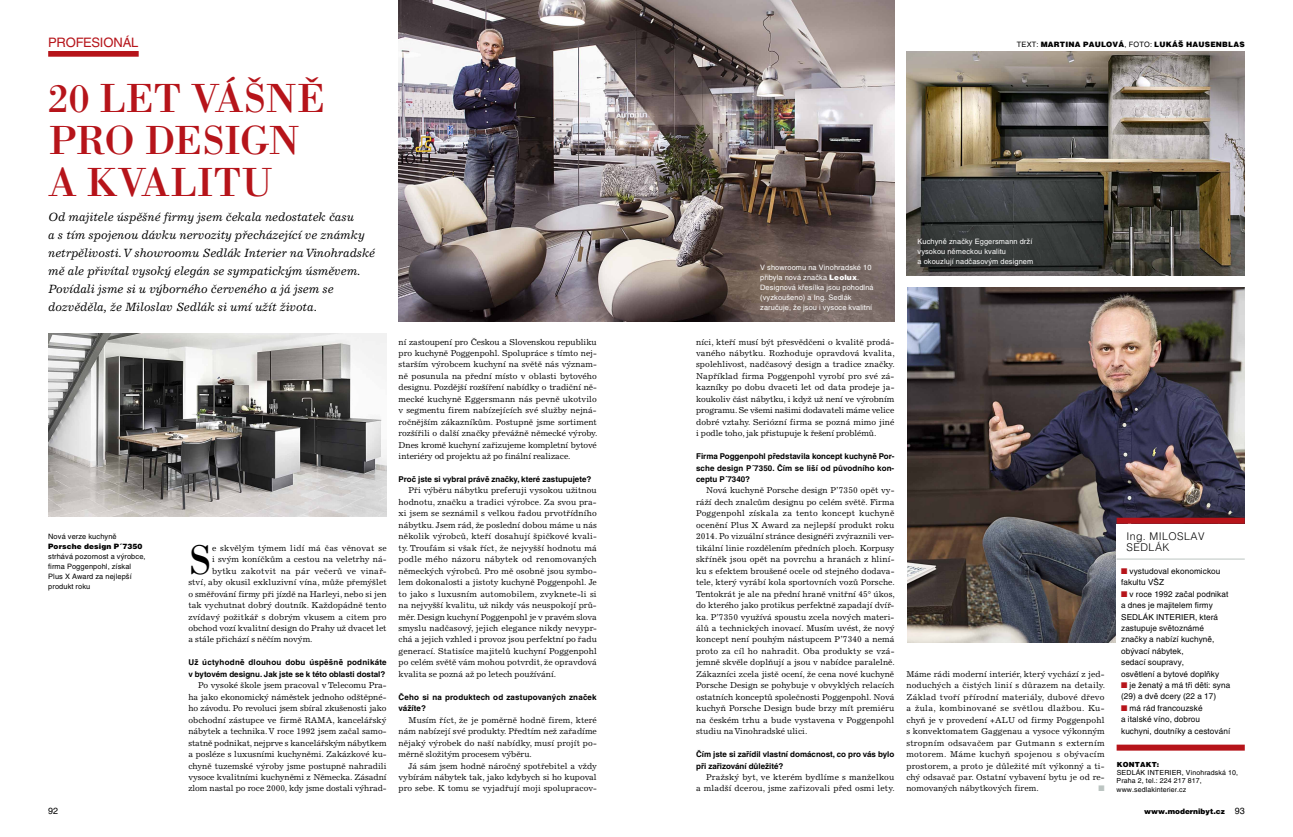
<style>
.page{position:relative;width:1293px;height:837px;background:#fff}
.page>*{position:absolute;margin:0;border:0;box-sizing:border-box;transform-origin:0 0}
.t1{font:42.8px "Bodoni CE";color:#000}
.t2{font:42px/42px "Bodoni CE";letter-spacing:-.01em;color:#b6141a}
.t3{font:13px "Helvetica CE";letter-spacing:-.015em;color:#b6141a}
.t4{font:italic 12px/18px "Excelsior CE";letter-spacing:-.01em;color:#000}
.t5{font:10.6px/11px "Helvetica CE Light";letter-spacing:.045em;color:#000}
.t6{font:9px "Helvetica CE";color:#000}
.t7{font:8.5px/11.4px "Excelsior CE";color:#000;text-align:justify}
.t8{font:8.5px/11.4px "Excelsior CE";letter-spacing:.02em;color:#000;text-align:right}
.t9{font:8.5px "Excelsior CE";letter-spacing:.035em;color:#000}
.t10{font:8.5px "Excelsior CE";letter-spacing:.025em;color:#000}
.t11{font:8.2px/11.4px "Helvetica CE";letter-spacing:.01em;color:#000}
.t12{font:700 8px/11.4px "Helvetica CE";color:#000}
.t13{font:700 8px/11.4px "Helvetica CE";letter-spacing:.025em;color:#000}
.t14{font:8px "Zapf Dingbats Std";color:#bcc5c2}
.t15{font:7.4px/10px "Helvetica CE";letter-spacing:.015em;color:#fff}
.t16{font:7.4px/10px "Helvetica CE";letter-spacing:.015em;color:#000}
.t17{font:7.4px "Helvetica CE Black";letter-spacing:.015em;color:#000}
.t18{font:7px/8.3px "Helvetica CE";letter-spacing:.015em;color:#000}
.t19{font:7px "Helvetica CE Black";letter-spacing:.03em;color:#000}
.s1{font-family:"Helvetica CE"}
.s2{font-family:"Helvetica CE Black"}
.s3{color:#b6141a}
.s4{font-family:"Helvetica CE";font-size:9px}
</style>
<div class="page">
<img style="left:906px;top:51px;width:338px;height:224px">
<img style="left:398px;top:0;width:496px;height:321px">
<img style="left:48px;top:333px;width:339px;height:183px">
<img style="left:907px;top:287px;width:337px;height:355px">
<div style="left:48px;top:51px;width:91px;height:6px;background:#b6141a"></div>
<div style="left:1116px;top:523px;width:128px;height:221px;background:#fff"></div>
<div style="left:1116px;top:517px;width:128px;height:6px;background:#b6141a"></div>
<hr style="left:1116px;top:558px;width:128px;height:1px;background:#bcc5c2">
<div style="left:1116px;top:744px;width:128px;height:6px;background:#b6141a"></div>
<h3 class="t3" style="left:48px;top:34px;width:92px">profesionál</h3>
<h2 class="t2" style="left:48px;top:78px;width:278px">20 LET VÁŠNĚ<br>PRO DESIGN<br>A KVALITU</h2>
<p class="t4" style="left:48px;top:208px;width:328px">Od majitele úspěšné firmy jsem čekala nedostatek času<br>a s tím spojenou dávku nervozity přecházející ve známky netrpělivosti. V showroomu Sedlák Interier naVinohradské mě ale přivítal vysoký elegán se sympatickým úsměvem.<br>Povídali jsme si u výborného červeného a já jsem se dozvěděla, že Miloslav Sedlák si umí užít života.</p>
<p class="t16" style="left:48px;top:531px;width:70px">Nová verze kuchyně</p>
<p class="t17" style="left:48px;top:542px;width:96px">Porsche design P´7350</p>
<p class="t16" style="left:48px;top:551px;width:99px">strhává pozornost a výrobce, firma Poggenpohl, získal<br>Plus X Award za nejlepší produkt roku</p>
<h1 class="t1" style="left:188px;top:537px;width:19px">S</h1>
<p class="t10" style="left:212px;top:543px;width:176px">e skvělým týmem lidí má čas věnovat se</p>
<p class="t7" style="left:212px;top:553px;width:176px">i svým koníčkům a cestou na veletrhy ná-</p>
<p class="t9" style="left:212px;top:566px;width:176px">bytku zakotvit na pár večerů ve vinař-</p>
<p class="t7" style="left:188px;top:576px;width:200px">ství, aby okusil exkluzivní vína, může přemýšlet</p>
<p class="t7" style="left:188px;top:588px;width:200px">o směřování firmy při jízdě na Harleyi, nebo si jen</p>
<p class="t7" style="left:188px;top:599px;width:200px">tak vychutnat dobrý doutník. Každopádně tento</p>
<p class="t7" style="left:188px;top:611px;width:200px">zvídavý požitkář s dobrým vkusem a citem pro</p>
<p class="t7" style="left:188px;top:622px;width:200px">obchod vozí kvalitní design do Prahy už dvacet let</p>
<p class="t7" style="left:188px;top:633px;width:126px">a stále přichází s něčím novým.</p>
<p class="t12" style="left:188px;top:656px;width:200px">Už úctyhodně dlouhou dobu úspěšně podnikáte v bytovém designu. Jak jste se k této oblasti dostal?</p>
<p class="t7" style="left:188px;top:679px;width:200px;text-indent:10px">Po vysoké škole jsem pracoval v Telecomu Pra&shy;ha jako ekonomický náměstek jednoho odštěpné&shy;ho závodu. Po revoluci jsem sbíral zkušenosti jako obchodní zástupce ve firmě RAMA, kancelářský nábytek a technika. V roce 1992 jsem začal samo&shy;statně podnikat, nejprve s kancelářským nábytkem a posléze s luxusními kuchyněmi. Zakázkové ku&shy;chyně tuzemské výroby jsme postupně nahradili vysoce kvalitními kuchyněmi z Německa. Zásadní zlom nastal po roce 2000, kdy jsme dostali výhrad-</p>
<p class="t7" style="left:398px;top:336px;width:200px">ní zastoupení pro Českou a Slovenskou republiku pro kuchyně Poggenpohl. Spolupráce s tímto nej&shy;starším výrobcem kuchyní na světě nás význam&shy;ně posunula na přední místo v oblasti bytového designu. Pozdější rozšíření nabídky o tradiční ně&shy;mecké kuchyně Eggersmann nás pevně ukotvilo v segmentu firem nabízejících své služby nejná&shy;ročnějším zákazníkům. Postupně jsme sortiment rozšířili o další značky převážně německé výroby.<br>Dnes kromě kuchyní zařizujeme kompletní bytové interiéry od projektu až po finální realizace.</p>
<p class="t12" style="left:398px;top:473px;width:194px">Proč jste si vybral právě značky, které zastupujete?</p>
<p class="t7" style="left:398px;top:485px;width:200px;text-indent:10px">Při výběru nábytku preferuji vysokou užitnou hodnotu, značku a tradici výrobce. Za svou pra&shy;xi jsem se seznámil s velkou řadou prvotřídního nábytku. Jsem rád, že poslední dobou máme u nás několik výrobců, kteří dosahují špičkové kvali&shy;ty. Troufám si však říct, že nejvyšší hodnotu má podle mého názoru nábytek od renomovaných německých výrobců. Pro mě osobně jsou symbo&shy;lem dokonalosti a jistoty kuchyně Poggenpohl. Je to jako s luxusním automobilem, zvyknete-li si na nejvyšší kvalitu, už nikdy vás neuspokojí prů&shy;měr. Design kuchyní Poggenpohl je v pravém slova smyslu nadčasový, jejich elegance nikdy nevypr&shy;chá a jejich vzhled i provoz jsou perfektní po řadu generací. Statisíce majitelů kuchyní Poggenpohl po celém světě vám mohou potvrdit, že opravdová kvalita se pozná až po letech používání.</p>
<p class="t13" style="left:398px;top:691px;width:200px">Čeho si na produktech od zastupovaných značek vážíte?</p>
<p class="t7" style="left:398px;top:714px;width:200px;text-indent:10px">Musím říct, že je poměrně hodně firem, které nám nabízejí své produkty. Předtím než zařadíme nějaký výrobek do naší nabídky, musí projít po&shy;měrně složitým procesem výběru.</p>
<p class="t7" style="left:398px;top:759px;width:200px;text-indent:10px">Já sám jsem hodně náročný spotřebitel a vždy vybírám nábytek tak, jako kdybych si ho kupoval pro sebe. K tomu se vyjadřují moji spolupracov-</p>
<p class="t17" style="left:1017px;top:40px;width:229px"><span class="s1">text:</span> Martina Paulová<span class="s1">, foto:</span> LU KÁŠ HAUSENBLAS</p>
<p class="t15" style="left:760px;top:262px;width:115px">V showroomu na Vinohradské 10 přibyla nová značka <span class="s2">Leolux</span>.<br>Designová křesílka jsou pohodlná (vyzkoušeno) a I ng. Sedlák zaručuje, že jsou i vysoce kvalitní</p>
<p class="t7" style="left:696px;top:336px;width:200px">níci, kteří musí být přesvědčeni o kvalitě prodá&shy;vaného nábytku. Rozhoduje opravdová kvalita, spolehlivost, nadčasový design a tradice značky.<br>Například firma Poggenpohl vyrobí pro své zá&shy;kazníky po dobu dvaceti let od data prodeje ja&shy;koukoliv část nábytku, i když už není ve výrobním programu. Se všemi našimi dodavateli máme velice dobré vztahy. Seriózní firma se pozná mimo jiné i podle toho, jak přistupuje k řešení problémů.</p>
<p class="t12" style="left:696px;top:450px;width:200px;text-align:justify">Firma Poggenpohl představila koncept kuchyně Por&shy;sche design P´7350. Čím se liší od původního kon&shy;ceptu P´7340?</p>
<p class="t7" style="left:696px;top:485px;width:200px;text-indent:10px">Nová kuchyně Porsche design P’7350 opět vy&shy;ráží dech znalcům designu po celém světě. Firma Poggenpohl získala za tento koncept kuchyně ocenění Plus X Award za nejlepší produkt roku 2014. Po vizuální stránce designéři zvýraznili ver&shy;tikální linie rozdělením předních ploch. Korpusy skříněk jsou opět na povrchu a hranách z hliní&shy;ku s efektem broušené ocele od stejného dodava&shy;tele, který vyrábí kola sportovních vozů Porsche.<br>Tentokrát je ale na přední hraně vnitřní 45° úkos, do kterého jako protikus perfektně zapadají dvíř&shy;ka. P’7350 využívá spoustu zcela nových materi&shy;álů a technických inovací. Musím uvést, že nový koncept není pouhým nástupcem P’7340 a nemá proto za cíl ho nahradit. Oba produkty se vzá&shy;jemně skvěle doplňují a jsou v nabídce paralelně.<br>Zákazníci zcela jistě ocení, že cena nové kuchyně Porsche Design se pohybuje v obvyklých relacích ostatních konceptů společnosti Poggenpohl. Nová kuchyň Porsche Design bude brzy mít premiéru na českém trhu a bude vystavena v Poggenpohl studiu naVinohradské ulici.</p>
<p class="t12" style="left:696px;top:748px;width:200px">Čím jste si zařídil vlastní domácnost, co pro vás bylo při zařizování důležité?</p>
<p class="t8" style="left:696px;top:771px;width:200px">Pražský byt, ve kterém bydlíme s manželkou<br>a mladší dcerou, jsme zařizovali před osmi lety.</p>
<p class="t15" style="left:917px;top:236px;width:117px">Kuchyně značky Eggersmann drží vysokou německou kvalitu<br>a okouzlují nadčasovým designem</p>
<p class="t7" style="left:906px;top:668px;width:200px">Máme rádi moderní interiér, který vychází z jed&shy;noduchých a čistých linií s důrazem na detaily.<br>Základ tvoří přírodní materiály, dubové dřevo a žula, kombinované se světlou dlažbou. Ku&shy;chyň je v provedení +ALU od firmy Poggenpohl s konvektomatem Gaggenau a vysoce výkonným stropním odsavačem par Gutmann s externím motorem. Máme kuchyň spojenou s obývacím prostorem, a proto je důležité mít výkonný a ti&shy;chý odsavač par. Ostatní vybavení bytu je od re&shy;nomovaných nábytkových firem.</p>
<p class="t14" style="left:1098px;top:784px;width:8px">■</p>
<p class="t5" style="left:1126px;top:531px;width:79px">Ing. MILOSLAV<br>SEDLÁK</p>
<p class="t11" style="left:1121px;top:565px;width:101px"><span class="s3">■</span> vystudoval ekonomickou fakultu VŠZ</p>
<p class="t11" style="left:1121px;top:588px;width:109px"><span class="s3">■</span> v roce 1992 začal podnikat a dnes je majitelem firmy<br>SEDLÁK INTERIER</p>
<p class="t11" style="left:1121px;top:610px;width:99px;text-indent:74px">, která zastupuje světoznámé značky a nabízí kuchyně, obývací nábytek,<br>sedací soupravy, osvětlení a bytové doplňky</p>
<p class="t11" style="left:1121px;top:679px;width:111px"><span class="s3">■</span> je ženatý a má tři děti: syna (29) a dvě dcery (22 a 17)</p>
<p class="t11" style="left:1121px;top:702px;width:111px"><span class="s3">■</span> má rád francouzské<br>a italské víno, dobrou kuchyni, doutníky a cestování</p>
<p class="t19" style="left:1116px;top:759px;width:44px">Kontakt:</p>
<p class="t18" style="left:1116px;top:768px;width:123px">Sedlák I nterier, Vinohradská 10,<br>Praha 2, tel.: 224 217 817, www.sedlakinterier.cz</p>
<p class="t6" style="left:48px;top:805px;width:12px">92</p>
<p class="t17" style="left:1144px;top:807px;width:102px">www.modernibyt.cz <span class="s4">93</span></p>
</div>
